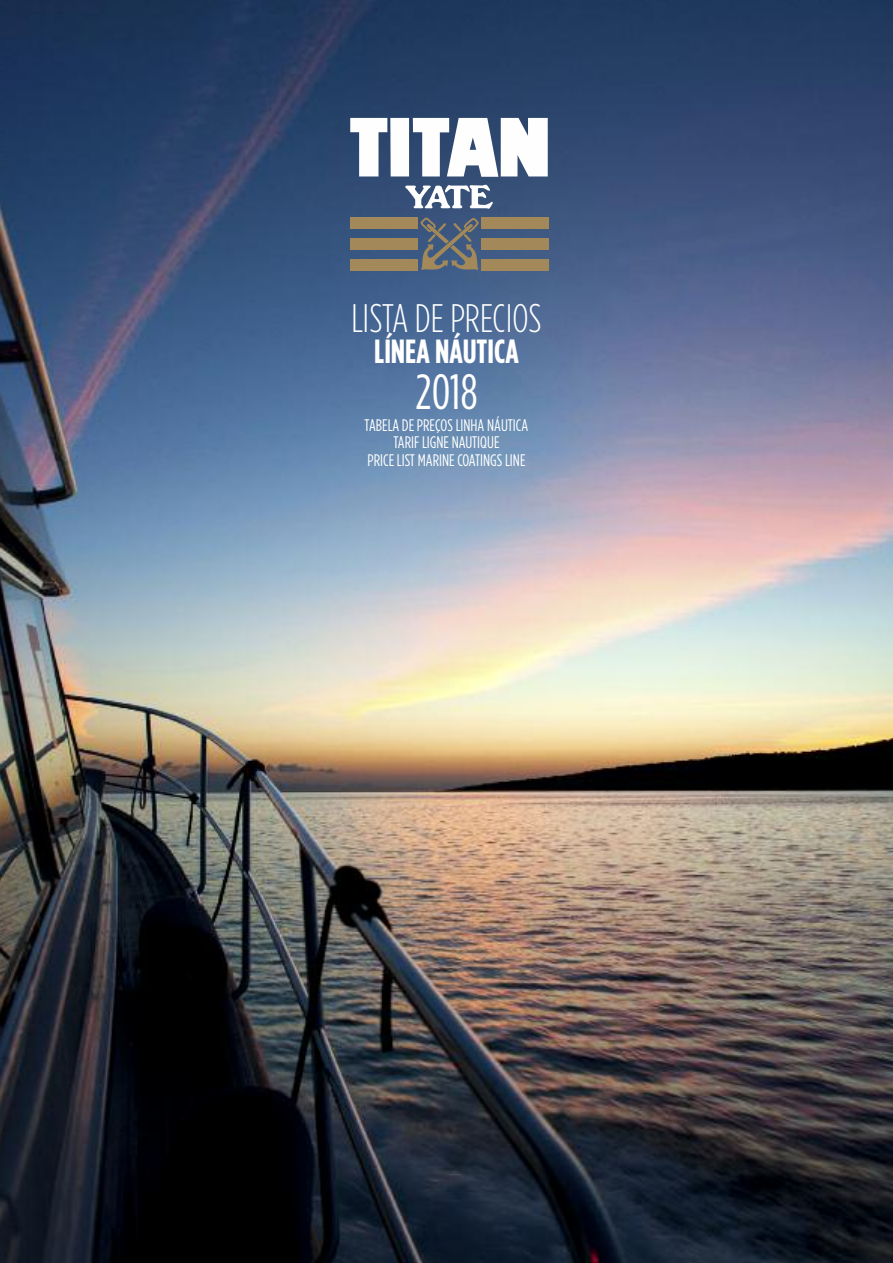
<style>
.page{position:relative;width:893px;height:1263px;background:#fff}
.page>*{position:absolute;margin:0;border:0;box-sizing:border-box;transform-origin:0 0}
.t1{font:49.5px "Gotham Condensed";color:#fff}
.t2{font:300 39.75px "Gotham Condensed";color:#fff}
.t3{font:700 33.45px "Gotham Condensed";color:#fff}
.t4{font:16.8px/17.4px "Gotham Condensed";color:#fff;text-align:center}
</style>
<div class="page">
<img style="left:0;top:0;width:893px;height:1262px">
<div style="left:350px;top:217px;width:68px;height:12px;background:#a38959"></div>
<div style="left:481px;top:217px;width:68px;height:12px;background:#a38959"></div>
<div style="left:481px;top:238px;width:68px;height:12px;background:#a38959"></div>
<div style="left:481px;top:259px;width:68px;height:11px;background:#a38959"></div>
<div style="left:350px;top:238px;width:68px;height:12px;background:#a38959"></div>
<div style="left:350px;top:259px;width:68px;height:11px;background:#a38959"></div>
<svg style="left:350px;top:118px;width:37px;height:58px"></svg>
<div style="left:390px;top:118px;width:19px;height:58px;background:#fefefe"></div>
<svg style="left:413px;top:118px;width:135px;height:59px"></svg>
<svg style="left:405px;top:184px;width:89px;height:25px"></svg>
<svg style="left:420px;top:217px;width:60px;height:53px;background:#606972"></svg>
<h2 class="t2" style="left:351px;top:295px;width:192px">LISTA DE PRECIOS</h2>
<h3 class="t3" style="left:374px;top:332px;width:146px">LÍNEA NÁUTICA</h3>
<h1 class="t1" style="left:415px;top:363px;width:64px">2018</h1>
<p class="t4" style="left:365px;top:416px;width:165px">TABELA DE PREÇOS LINHA NÁUTICA<br>TARIF LIGNE NAUTIQUE<br>PRICE LIST MARINE COATINGS LINE</p>
</div>
